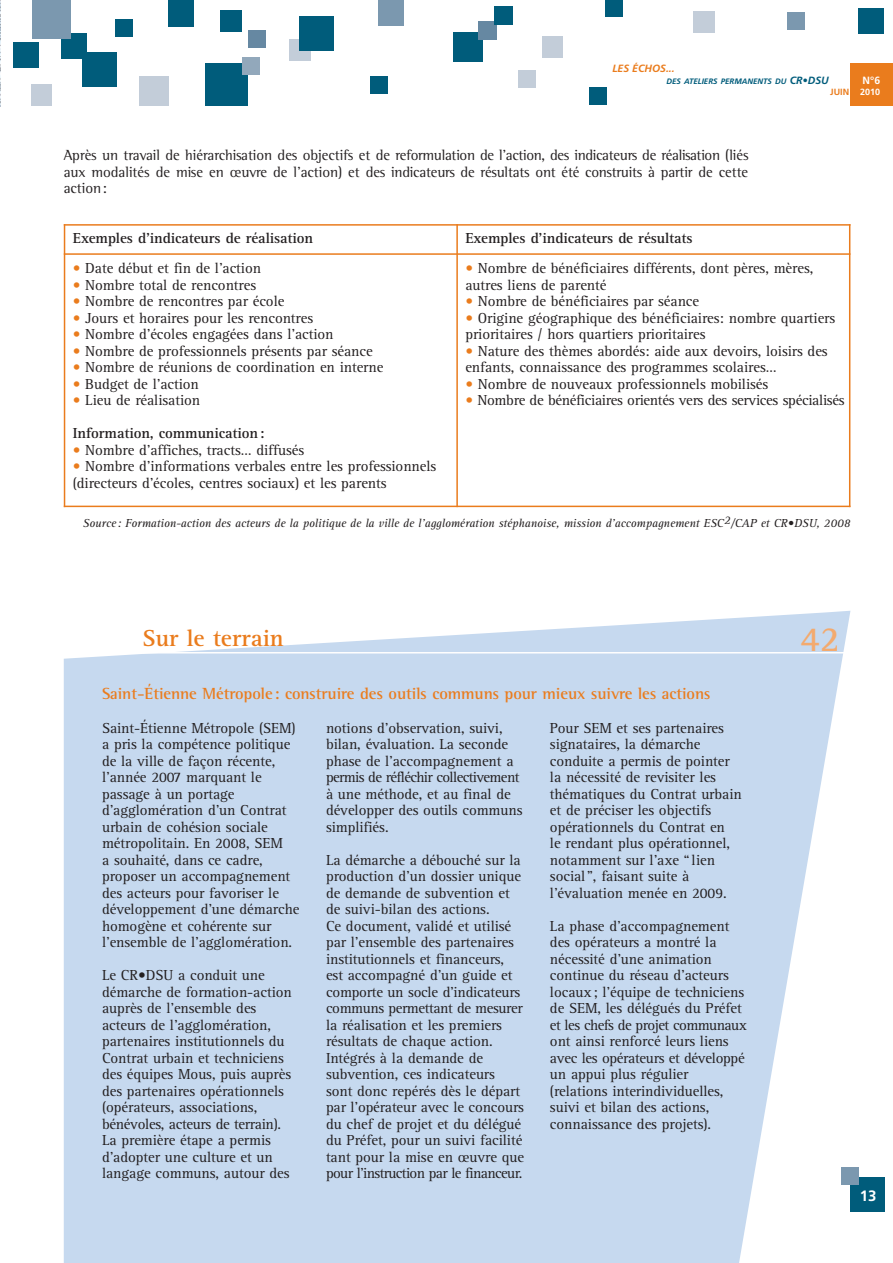
<style>
.page{position:relative;width:893px;height:1263px;background:#fff}
.page>*{position:absolute;margin:0;border:0;box-sizing:border-box;transform-origin:0 0}
.t1{font:700 36px "Agfa Rotis Semi Serif";color:#f3aa6e}
.t2{font:700 24px "Agfa Rotis Serif";color:#ea7c1d}
.t3{font:700 16.5px "Agfa Rotis Semi Serif";letter-spacing:-.005em;color:#ea7c1d}
.t4{font:15px/16.5px "Agfa Rotis Serif";letter-spacing:-.005em;color:#231f20}
.t5{font:15px/16.5px "Agfa Rotis Semi Serif";letter-spacing:-.015em;color:#231f20;text-align:justify}
.t6{font:700 15px "Agfa Rotis Serif";letter-spacing:-.005em;color:#231f20}
.t7{font:700 15px "Frutiger";color:#fff}
.t8{font:italic 12px "Agfa Rotis Serif";letter-spacing:-.005em;color:#231f20}
.t9{font:italic 700 10.5px "Frutiger";color:#ea7c1d}
.t10{font:700 10.5px "Frutiger";color:#fff}
.t11{font:700 9px "Frutiger";color:#ea7c1d}
.t12{font:italic 700 7.8px "Frutiger";color:#005c7b}
.s1{font-size:10.5px}
.s2{color:#fff}
.s3{color:#ea7c1d}
</style>
<div class="page">
<img style="left:0;top:0;width:1px;height:106px">
<div style="left:787px;top:13px;width:17px;height:17px;background:#7b98af"></div>
<div style="left:694px;top:11px;width:21px;height:21px;background:#c3cdd9"></div>
<div style="left:589px;top:88px;width:17px;height:17px;background:#005c7b"></div>
<div style="left:605px;top:0;width:17px;height:17px;background:#005c7b"></div>
<div style="left:850px;top:64px;width:43px;height:42px;background:#ea7c1d"></div>
<div style="left:858px;top:8px;width:25px;height:26px;background:#005c7b"></div>
<div style="left:453px;top:32px;width:30px;height:30px;background:#005c7b"></div>
<div style="left:139px;top:77px;width:30px;height:29px;background:#c3cdd9"></div>
<div style="left:168px;top:0;width:25px;height:27px;background:#005c7b"></div>
<div style="left:378px;top:0;width:25px;height:26px;background:#7b98af"></div>
<div style="left:290px;top:39px;width:21px;height:22px;background:#c3cdd9"></div>
<div style="left:205px;top:63px;width:43px;height:43px;background:#005c7b"></div>
<div style="left:519px;top:71px;width:17px;height:17px;background:#c3cdd9"></div>
<div style="left:116px;top:19px;width:17px;height:17px;background:#005c7b"></div>
<div style="left:371px;top:76px;width:17px;height:17px;background:#005c7b"></div>
<div style="left:300px;top:17px;width:34px;height:34px;background:#005c7b"></div>
<div style="left:243px;top:58px;width:17px;height:17px;background:#92a8bb"></div>
<div style="left:31px;top:84px;width:20px;height:21px;background:#c3cdd9"></div>
<div style="left:62px;top:33px;width:25px;height:26px;background:#005c7b"></div>
<div style="left:83px;top:53px;width:34px;height:34px;background:#005c7b"></div>
<div style="left:220px;top:10px;width:21px;height:21px;background:#005c7b"></div>
<div style="left:249px;top:30px;width:17px;height:17px;background:#6688a2"></div>
<div style="left:478px;top:21px;width:19px;height:19px;background:#6688a2"></div>
<div style="left:32px;top:0;width:38px;height:38px;background:#7b98af"></div>
<div style="left:494px;top:6px;width:18px;height:19px;background:#005c7b"></div>
<div style="left:13px;top:42px;width:25px;height:26px;background:#005c7b"></div>
<div style="left:542px;top:36px;width:20px;height:21px;background:#c3cdd9"></div>
<div style="left:850px;top:1178px;width:34px;height:34px;background:#005c7b"></div>
<div style="left:841px;top:1168px;width:17px;height:17px;background:#7b98af"></div>
<svg style="left:64px;top:611px;width:786px;height:652px;background:#ccddf0"></svg>
<hr style="left:142px;top:652px;width:751px;height:1px;background:#fff">
<hr style="left:64px;top:224px;width:1px;height:283px;background:#ea7c1d">
<hr style="left:456px;top:224px;width:2px;height:283px;background:#ea7c1d">
<hr style="left:849px;top:224px;width:1px;height:283px;background:#ea7c1d">
<hr style="left:64px;top:224px;width:786px;height:2px;background:#ea7c1d">
<hr style="left:64px;top:253px;width:786px;height:2px;background:#ea7c1d">
<hr style="left:64px;top:506px;width:786px;height:1px;background:#ea7c1d">
<p class="t9" style="left:612px;top:64px;width:64px">LES ÉCHOS...</p>
<p class="t12" style="left:666px;top:78px;width:164px">DES ATELIERS PERMANENTS DU <span class="s1">CR•DSU</span></p>
<p class="t10" style="left:863px;top:76px;width:19px">N°6</p>
<p class="t11" style="left:830px;top:88px;width:52px">JUIN <span class="s2">2010</span></p>
<p class="t5" style="left:64px;top:149px;width:686px">Après un travail de hiérarchisation des objectifs et de reformulation de l'action, des indicateurs de réalisation (liés aux modalités de mise en œuvre de l'action) et des indicateurs de résultats ont été construits à partir de cette action:</p>
<p class="t6" style="left:73px;top:233px;width:242px">Exemples d'indicateurs de réalisation</p>
<p class="t6" style="left:465px;top:233px;width:229px">Exemples d'indicateurs de résultats</p>
<p class="t4" style="left:73px;top:262px;width:190px"><span class="s3">•</span> Date début et fin de l'action</p>
<p class="t4" style="left:73px;top:278px;width:185px"><span class="s3">•</span> Nombre total de rencontres</p>
<p class="t4" style="left:73px;top:295px;width:213px"><span class="s3">•</span> Nombre de rencontres par école</p>
<p class="t4" style="left:73px;top:311px;width:242px"><span class="s3">•</span> Jours et horaires pour les rencontres</p>
<p class="t4" style="left:73px;top:328px;width:262px"><span class="s3">•</span> Nombre d'écoles engagées dans l'action</p>
<p class="t4" style="left:73px;top:344px;width:301px"><span class="s3">•</span> Nombre de professionnels présents par séance</p>
<p class="t4" style="left:73px;top:361px;width:312px"><span class="s3">•</span> Nombre de réunions de coordination en interne</p>
<p class="t4" style="left:73px;top:377px;width:128px"><span class="s3">•</span> Budget de l'action</p>
<p class="t4" style="left:73px;top:394px;width:129px"><span class="s3">•</span> Lieu de réalisation</p>
<p class="t6" style="left:73px;top:428px;width:193px">Information, communication:</p>
<p class="t4" style="left:73px;top:443px;width:233px"><span class="s3">•</span> Nombre d'affiches, tracts… diffusés</p>
<p class="t4" style="left:73px;top:460px;width:365px"><span class="s3">•</span> Nombre d'informations verbales entre les professionnels (directeurs d'écoles, centres sociaux) et les parents</p>
<p class="t4" style="left:465px;top:262px;width:350px"><span class="s3">•</span> Nombre de bénéficiaires différents, dont pères, mères, autres liens de parenté</p>
<p class="t4" style="left:465px;top:295px;width:235px"><span class="s3">•</span> Nombre de bénéficiaires par séance</p>
<p class="t4" style="left:465px;top:311px;width:371px"><span class="s3">•</span> Origine géographique des bénéficiaires: nombre quartiers prioritaires / hors quartiers prioritaires</p>
<p class="t4" style="left:465px;top:344px;width:364px"><span class="s3">•</span> Nature des thèmes abordés: aide aux devoirs, loisirs des enfants, connaissance des programmes scolaires…</p>
<p class="t4" style="left:465px;top:377px;width:304px"><span class="s3">•</span> Nombre de nouveaux professionnels mobilisés</p>
<p class="t4" style="left:465px;top:394px;width:381px"><span class="s3">•</span> Nombre de bénéficiaires orientés vers des services spécialisés</p>
<p class="t8" style="left:83px;top:519px;width:769px">Source: Formation-action des acteurs de la politique de la ville de l'agglomération stéphanoise, mission d'accompagnement ESC2/CAP et CR•DSU, 2008</p>
<h2 class="t2" style="left:142px;top:630px;width:143px">Sur le terrain</h2>
<p class="t3" style="left:102px;top:687px;width:610px">Saint-Étienne Métropole: construire des outils communs pour mieux suivre les actions</p>
<p class="t4" style="left:102px;top:721px;width:199px">Saint-Étienne Métropole (SEM) a pris la compétence politique de la ville de façon récente, l'année 2007 marquant le passage à un portage d'agglomération d'un Contrat urbain de cohésion sociale métropolitain. En 2008, SEM<br>a souhaité, dans ce cadre, proposer un accompagnement des acteurs pour favoriser le développement d'une démarche homogène et cohérente sur l'ensemble de l'agglomération.</p>
<p class="t4" style="left:102px;top:968px;width:191px">Le CR•DSU a conduit une démarche de formation-action auprès de l'ensemble des acteurs de l'agglomération, partenaires institutionnels du<br>Contrat urbain et techniciens des équipes Mous, puis auprès des partenaires opérationnels (opérateurs, associations, bénévoles, acteurs de terrain).<br>La première étape a permis d'adopter une culture et un langage communs, autour des</p>
<p class="t4" style="left:326px;top:721px;width:198px">notions d'observation, suivi, bilan, évaluation. La seconde phase de l'accompagnement a permis de réfléchir collectivement à une méthode, et au final de développer des outils communs simplifiés.</p>
<p class="t4" style="left:326px;top:853px;width:200px">La démarche a débouché sur la production d'un dossier unique de demande de subvention et de suivi-bilan des actions.<br>Ce document, validé et utilisé par l'ensemble des partenaires institutionnels et financeurs, est accompagné d'un guide et comporte un socle d'indicateurs communs permettant de mesurer la réalisation et les premiers résultats de chaque action.<br>Intégrés à la demande de subvention, ces indicateurs sont donc repérés dès le départ par l'opérateur avec le concours du chef de projet et du délégué du Préfet, pour un suivi facilité tant pour la mise en œuvre que pour l'instruction par le financeur.</p>
<p class="t4" style="left:550px;top:721px;width:193px">Pour SEM et ses partenaires signataires, la démarche conduite a permis de pointer la nécessité de revisiter les thématiques du Contrat urbain et de préciser les objectifs opérationnels du Contrat en<br>le rendant plus opérationnel, notamment sur l'axe “lien social”, faisant suite à l'évaluation menée en 2009.</p>
<p class="t4" style="left:550px;top:919px;width:199px">La phase d'accompagnement des opérateurs a montré la nécessité d'une animation continue du réseau d'acteurs locaux; l'équipe de techniciens de SEM, les délégués du Préfet et les chefs de projet communaux ont ainsi renforcé leurs liens avec les opérateurs et développé un appui plus régulier (relations interindividuelles, suivi et bilan des actions, connaissance des projets).</p>
<h1 class="t1" style="left:800px;top:627px;width:41px">42</h1>
<p class="t7" style="left:860px;top:1189px;width:18px">13</p>
</div>
